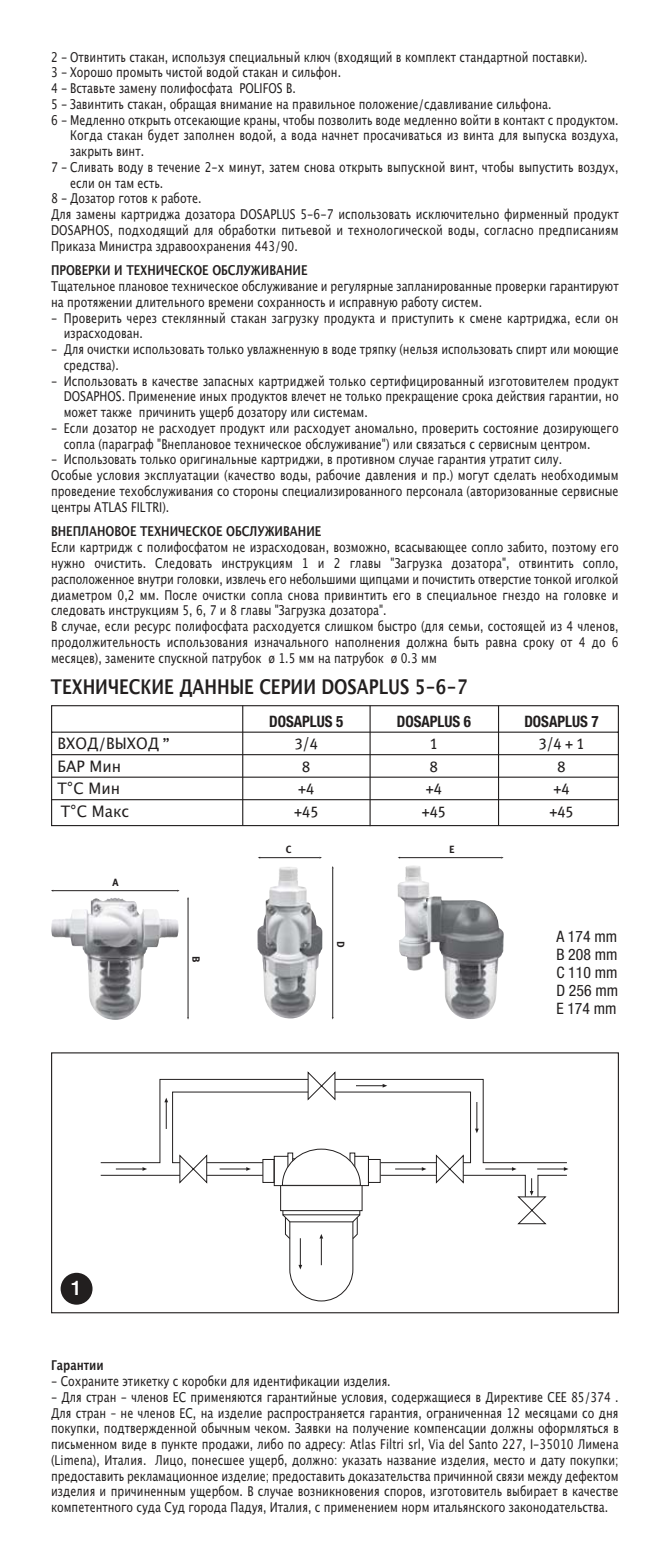
<style>
.page{position:relative;width:670px;height:1563px;background:#fff}
.page>*{position:absolute;margin:0;border:0;box-sizing:border-box;transform-origin:0 0}
.t1{font:700 20.25px "Lucida Grande";color:#221f1f;scale:.8 1}
.t2{font:500 20.25px "Helvetica Neue";color:#fff}
.t3{font:15.75px "Lucida Grande";color:#221f1f;scale:.95 1}
.t4{font:condensed 15.75px/18px "Helvetica Neue";color:#221f1f;text-align:justify}
.t5{font:700 condensed 15.75px "Helvetica Neue";color:#221f1f;scale:.95 1}
.t6{font:15.75px "Meta Plus Book Caps";color:#221f1f;scale:.95 1}
.t7{font:13.5px/15.8px "Lucida Grande";color:#221f1f;scale:.8 1}
.t8{font:700 13.5px "Lucida Grande";color:#221f1f;scale:.8 1}
.t9{font:10.35px "Meta Plus Bold Caps";color:#231f20}
.s1{font-family:"Meta Plus"}
</style>
<div class="page">
<img style="left:257px;top:867px;width:65px;height:151px">
<img style="left:397px;top:865px;width:101px;height:154px">
<hr style="left:260px;top:857px;width:60px;height:1px;background:#221f1f">
<hr style="left:400px;top:857px;width:101px;height:1px;background:#221f1f">
<hr style="left:332px;top:868px;width:1px;height:149px;background:#221f1f">
<svg style="left:51px;top:705px;width:568px;height:122px"></svg>
<hr style="left:51px;top:754px;width:568px;height:1px;background:#221f1f">
<hr style="left:51px;top:776px;width:568px;height:2px;background:#221f1f">
<hr style="left:51px;top:799px;width:568px;height:1px;background:#221f1f">
<hr style="left:369px;top:705px;width:1px;height:121px;background:#221f1f">
<hr style="left:242px;top:705px;width:1px;height:121px;background:#221f1f">
<hr style="left:498px;top:705px;width:1px;height:120px;background:#221f1f">
<svg style="left:101px;top:1071px;width:467px;height:230px"></svg>
<hr style="left:207px;top:1175px;width:56px;height:1px;background:#221f1f">
<hr style="left:207px;top:1162px;width:56px;height:1px;background:#221f1f">
<hr style="left:380px;top:1175px;width:57px;height:1px;background:#221f1f">
<hr style="left:380px;top:1162px;width:57px;height:1px;background:#221f1f">
<div style="left:51px;top:1052px;width:568px;height:261px;border:1px solid #221f1f"></div>
<div style="left:61px;top:1272px;width:31px;height:32px;background:#221f1f;border-radius:50%"></div>
<img style="left:51px;top:898px;width:127px;height:41px">
<hr style="left:53px;top:890px;width:124px;height:1px;background:#221f1f">
<hr style="left:188px;top:899px;width:1px;height:118px;background:#221f1f">
<p class="t7" style="left:51px;top:49px;width:672px">2 - Отвинтить стакан, используя специальный ключ (входящий в комплект стандартной поставки).</p>
<p class="t7" style="left:51px;top:65px;width:364px">3 - Хорошо промыть чистой водой стакан и сильфон.</p>
<p class="t7" style="left:51px;top:81px;width:307px">4 - Вставьте замену полифосфата POLIFOS B.</p>
<p class="t7" style="left:51px;top:96px;width:627px">5 - Завинтить стакан, обращая внимание на правильное положение/сдавливание сильфона.</p>
<p class="t7" style="left:51px;top:112px;width:711px">6 - Медленно открыть отсекающие краны, чтобы позволить воде медленно войти в контакт с продуктом.</p>
<p class="t7" style="left:70px;top:128px;width:687px">Когда стакан будет заполнен водой, а вода начнет просачиваться из винта для выпуска воздуха,</p>
<p class="t7" style="left:70px;top:144px;width:94px">закрыть винт.</p>
<p class="t7" style="left:51px;top:159px;width:711px">7 - Сливать воду в течение 2-х минут, затем снова открыть выпускной винт, чтобы выпустить воздух,</p>
<p class="t7" style="left:70px;top:175px;width:118px">если он там есть.</p>
<p class="t7" style="left:51px;top:191px;width:189px">8 - Дозатор готов к работе.</p>
<p class="t7" style="left:51px;top:207px;width:711px">Для замены картриджа дозатора DOSAPLUS 5-6-7 использовать исключительно фирменный продукт</p>
<p class="t7" style="left:51px;top:222px;width:711px">DOSAPHOS, подходящий для обработки питьевой и технологической воды, согласно предписаниям</p>
<p class="t7" style="left:51px;top:238px;width:310px">Приказа Министра здравоохранения 443/90.</p>
<p class="t8" style="left:51px;top:263px;width:322px">ПРОВЕРКИ И ТЕХНИЧЕСКОЕ ОБСЛУЖИВАНИЕ</p>
<p class="t7" style="left:51px;top:279px;width:711px">Тщательное плановое техническое обслуживание и регулярные запланированные проверки гарантируют на протяжении длительного времени сохранность и исправную работу систем.</p>
<p class="t7" style="left:64px;top:310px;width:695px;text-indent:-13px">- Проверить через стеклянный стакан загрузку продукта и приступить к смене картриджа, если он израсходован.</p>
<p class="t7" style="left:64px;top:342px;width:695px;text-indent:-13px">- Для очистки использовать только увлажненную в воде тряпку (нельзя использовать спирт или моющие средства).</p>
<p class="t7" style="left:64px;top:373px;width:695px;text-align:justify;text-indent:-13px">- Использовать в качестве запасных картриджей только сертифицированный изготовителем продукт DOSAPHOS. Применение иных продуктов влечет не только прекращение срока действия гарантии, но может также причинить ущерб дозатору или системам.</p>
<p class="t7" style="left:64px;top:420px;width:695px;text-indent:-13px">- Если дозатор не расходует продукт или расходует аномально, проверить состояние дозирующего сопла (параграф "Внеплановое техническое обслуживание") или связаться с сервисным центром.</p>
<p class="t7" style="left:51px;top:452px;width:711px">- Использовать только оригинальные картриджи, в противном случае гарантия утратит силу.<br>Особые условия эксплуатации (качество воды, рабочие давления и пр.) могут сделать необходимым проведение техобслуживания со стороны специализированного персонала (авторизованные сервисные центры ATLAS FILTRI).</p>
<p class="t8" style="left:51px;top:524px;width:339px">ВНЕПЛАНОВОЕ ТЕХНИЧЕСКОЕ ОБСЛУЖИВАНИЕ</p>
<p class="t7" style="left:51px;top:540px;width:711px">Если картридж с полифосфатом не израсходован, возможно, всасывающее сопло забито, поэтому его нужно очистить. Следовать инструкциям 1 и 2 главы "Загрузка дозатора", отвинтить сопло, расположенное внутри головки, извлечь его небольшими щипцами и почистить отверстие тонкой иголкой диаметром 0,2 мм. После очистки сопла снова привинтить его в специальное гнездо на головке и следовать инструкциям 5, 6, 7 и 8 главы "Загрузка дозатора".<br>В случае, если ресурс полифосфата расходуется слишком быстро (для семьи, состоящей из 4 членов, продолжительность использования изначального наполнения должна быть равна сроку от 4 до 6 месяцев), замените спускной патрубок ø 1.5 мм на патрубок ø 0.3 мм</p>
<h1 class="t1" style="left:51px;top:675px;width:522px">ТЕХНИЧЕСКИЕ ДАННЫЕ СЕРИИ DOSAPLUS 5-6-7</h1>
<p class="t5" style="left:269px;top:715px;width:80px">DOSAPLUS 5</p>
<p class="t5" style="left:397px;top:715px;width:80px">DOSAPLUS 6</p>
<p class="t5" style="left:524px;top:715px;width:80px">DOSAPLUS 7</p>
<p class="t3" style="left:57px;top:734px;width:120px">ВХОД/ВЫХОД <span class="s1">”</span></p>
<p class="t6" style="left:295px;top:734px;width:26px">3/4</p>
<p class="t6" style="left:430px;top:734px;width:10px">1</p>
<p class="t6" style="left:538px;top:734px;width:50px">3/4 + 1</p>
<p class="t3" style="left:57px;top:757px;width:69px">БАР Мин</p>
<p class="t6" style="left:302px;top:757px;width:10px">8</p>
<p class="t6" style="left:430px;top:757px;width:10px">8</p>
<p class="t6" style="left:557px;top:757px;width:10px">8</p>
<p class="t3" style="left:57px;top:779px;width:67px">T°C Мин</p>
<p class="t6" style="left:298px;top:779px;width:18px">+4</p>
<p class="t6" style="left:426px;top:779px;width:18px">+4</p>
<p class="t6" style="left:553px;top:779px;width:18px">+4</p>
<p class="t3" style="left:61px;top:802px;width:73px">T°C Макс</p>
<p class="t6" style="left:294px;top:802px;width:27px">+45</p>
<p class="t6" style="left:422px;top:802px;width:27px">+45</p>
<p class="t6" style="left:549px;top:802px;width:27px">+45</p>
<p class="t9" style="left:112px;top:879px;width:8px">A</p>
<p class="t9" style="left:200px;top:956px;width:8px;rotate:90deg">B</p>
<p class="t9" style="left:286px;top:846px;width:7px">C</p>
<p class="t9" style="left:449px;top:846px;width:7px">E</p>
<p class="t9" style="left:344px;top:940px;width:8px;rotate:90deg">D</p>
<p class="t4" style="left:556px;top:928px;width:63px">A 174 mm B 208 mm C 110 mm D 256 mm E 174 mm</p>
<h1 class="t2" style="left:71px;top:1280px;width:13px">1</h1>
<p class="t8" style="left:51px;top:1357px;width:68px">Гарантии</p>
<p class="t7" style="left:51px;top:1373px;width:426px">- Сохраните этикетку с коробки для идентификации изделия.</p>
<p class="t7" style="left:51px;top:1389px;width:711px;text-align:justify">- Для стран - членов ЕС применяются гарантийные условия, содержащиеся в Директиве CEE 85/374 .<br>Для стран – не членов ЕС, на изделие распространяется гарантия, ограниченная 12 месяцами со дня покупки, подтвержденной обычным чеком. Заявки на получение компенсации должны оформляться в письменном виде в пункте продажи, либо по адресу: Atlas Filtri srl, Via del Santo 227, I-35010 Лимена (Limena), Италия. Лицо, понесшее ущерб, должно: указать название изделия, место и дату покупки; предоставить рекламационное изделие; предоставить доказательства причинной связи между дефектом изделия и причиненным ущербом. В случае возникновения споров, изготовитель выбирает в качестве компетентного суда Суд города Падуя, Италия, с применением норм итальянского законодательства.</p>
</div>
